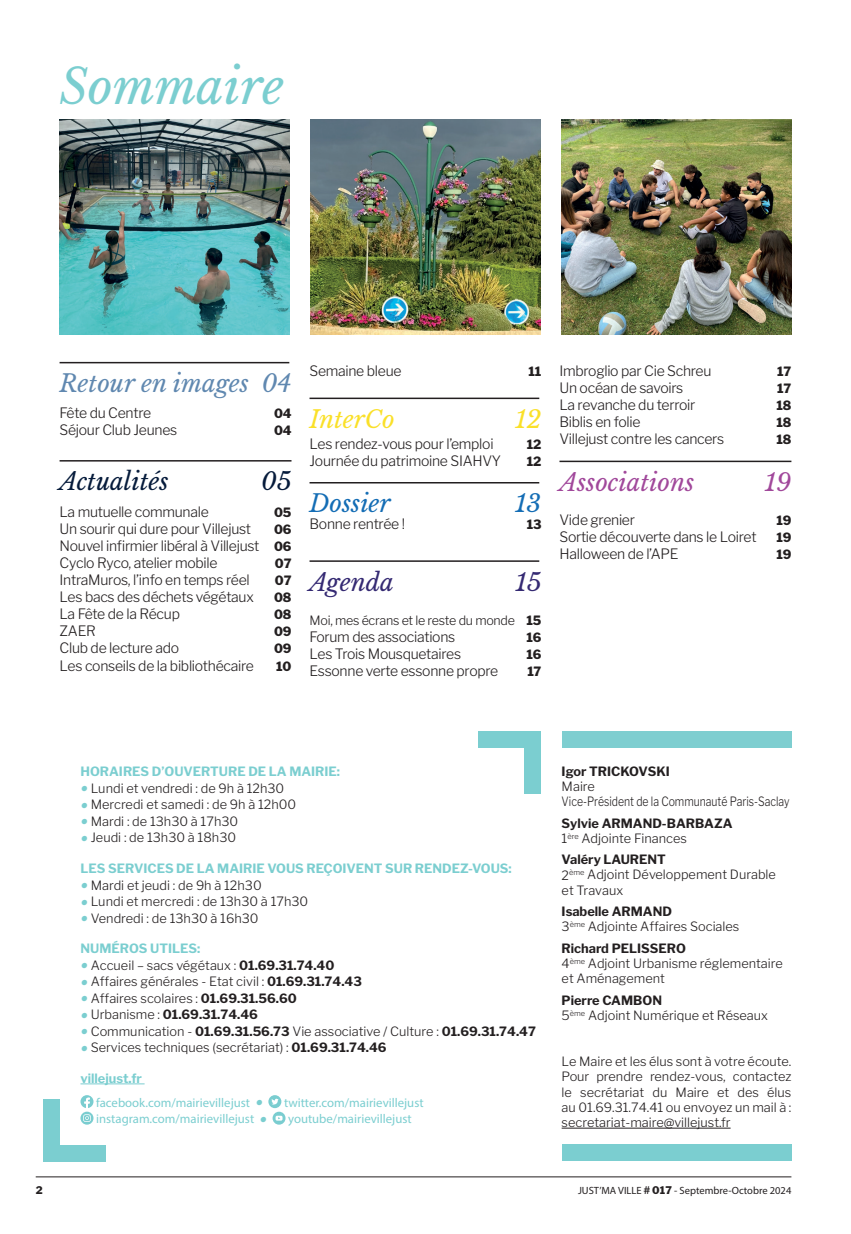
<style>
.page{position:relative;width:851px;height:1234px;background:#fff}
.page>*{position:absolute;margin:0;border:0;box-sizing:border-box;transform-origin:0 0}
.t1{font:italic 48px "Libre Baskerville";color:#7bced0}
.t2{font:italic 24px "Libre Baskerville";color:#6088b0}
.t3{font:italic 24px "Libre Baskerville";color:#a1489b}
.t4{font:italic 24px "Libre Baskerville";color:#061b3b}
.t5{font:italic 24px "Libre Baskerville";color:#fae029}
.t6{font:italic 24px "Libre Baskerville";color:#146db5}
.t7{font:italic 24px "Libre Baskerville";color:#352a73}
.t8{font:300 14.25px/17.1px "Libre Franklin";letter-spacing:-.02em;color:#231f20}
.t9{font:300 12.75px/15.3px "Libre Franklin";color:#231f20}
.t10{font:12.75px "Myriad Pro";color:#7bced0}
.t11{font:700 12.75px "Libre Franklin";color:#7bced0}
.t12{font:700 12.75px/15.3px "Libre Franklin";color:#231f20}
.t13{font:800 12.75px "Libre Franklin";letter-spacing:-.02em;color:#231f20}
.t14{font:300 12.75px "Libre Franklin";letter-spacing:-.02em;color:#231f20}
.t15{font:10.5px "Myriad Pro";color:#231f20}
.t16{font:800 10.5px "Libre Franklin";color:#231f20}
.s1{font-weight:800;font-size:12.75px}
.s2{font-weight:800}
.s3{font-weight:600;font-style:italic;font-size:22.5px;color:#7bced0}
.s4{font-weight:700}
.s5{font-weight:300}
.s6{font-family:"Libre Franklin";font-weight:600;font-style:italic;font-size:22.5px}
.s7{font-family:"Libre Franklin";font-weight:800}
</style>
<div class="page">
<hr style="left:36px;top:1176px;width:755px;height:1px;background:#231f20">
<hr style="left:561px;top:1127px;width:169px;height:1px;background:#231f20">
<hr style="left:80px;top:1083px;width:65px;height:1px;background:#7bced0">
<svg style="left:80px;top:1095px;width:13px;height:12px"></svg>
<svg style="left:268px;top:1094px;width:13px;height:13px"></svg>
<svg style="left:271px;top:1098px;width:7px;height:6px"></svg>
<svg style="left:80px;top:1111px;width:13px;height:13px"></svg>
<svg style="left:83px;top:1114px;width:8px;height:7px"></svg>
<svg style="left:272px;top:1111px;width:13px;height:13px"></svg>
<svg style="left:275px;top:1115px;width:7px;height:5px"></svg>
<div style="left:478px;top:730px;width:62px;height:17px;background:#7bced0"></div>
<div style="left:524px;top:730px;width:16px;height:63px;background:#7bced0"></div>
<div style="left:44px;top:1144px;width:62px;height:17px;background:#7bced0"></div>
<div style="left:44px;top:1099px;width:16px;height:62px;background:#7bced0"></div>
<div style="left:561px;top:1143px;width:230px;height:16px;background:#7bced0"></div>
<div style="left:561px;top:731px;width:230px;height:16px;background:#7eced0"></div>
<img style="left:310px;top:119px;width:230px;height:215px">
<img style="left:561px;top:119px;width:230px;height:215px">
<img style="left:60px;top:119px;width:229px;height:215px">
<hr style="left:60px;top:362px;width:229px;height:1px;background:#231f20">
<hr style="left:60px;top:460px;width:231px;height:1px;background:#231f20">
<hr style="left:309px;top:397px;width:230px;height:2px;background:#231f20">
<hr style="left:309px;top:482px;width:230px;height:1px;background:#231f20">
<hr style="left:309px;top:560px;width:230px;height:1px;background:#231f20">
<hr style="left:559px;top:460px;width:232px;height:2px;background:#231f20">
<h1 class="t1" style="left:60px;top:57px;width:226px">Sommaire</h1>
<h2 class="t2" style="left:60px;top:369px;width:233px">Retour en images 04</h2>
<p class="t8" style="left:60px;top:404px;width:93px">Fête du Centre</p>
<p class="t13" style="left:274px;top:406px;width:19px">04</p>
<p class="t8" style="left:60px;top:421px;width:119px">Séjour Club Jeunes</p>
<p class="t13" style="left:274px;top:423px;width:19px">04</p>
<h2 class="t4" style="left:60px;top:467px;width:110px">Actualités</h2>
<h2 class="t4" style="left:261px;top:467px;width:32px">05</h2>
<p class="t8" style="left:60px;top:502px;width:151px">La mutuelle communale</p>
<p class="t13" style="left:274px;top:504px;width:19px">05</p>
<p class="t8" style="left:60px;top:520px;width:193px">Un sourir qui dure pour Villejust</p>
<p class="t13" style="left:274px;top:521px;width:19px">06</p>
<p class="t8" style="left:60px;top:537px;width:233px">Nouvel infirmier libéral à Villejust <span class="s1">06<br></span>Cyclo Ryco, atelier mobile</p>
<p class="t13" style="left:275px;top:555px;width:18px">07</p>
<p class="t8" style="left:60px;top:571px;width:192px">IntraMuros, l’info en temps réel</p>
<p class="t13" style="left:275px;top:572px;width:18px">07</p>
<p class="t8" style="left:60px;top:588px;width:196px">Les bacs des déchets végétaux</p>
<p class="t13" style="left:274px;top:589px;width:19px">08</p>
<p class="t8" style="left:60px;top:605px;width:122px">La Fête de la Récup</p>
<p class="t13" style="left:274px;top:606px;width:19px">08</p>
<p class="t8" style="left:60px;top:622px;width:38px">ZAER</p>
<p class="t13" style="left:274px;top:624px;width:19px">09</p>
<p class="t8" style="left:60px;top:639px;width:121px">Club de lecture ado</p>
<p class="t13" style="left:274px;top:641px;width:19px">09</p>
<p class="t8" style="left:60px;top:656px;width:196px">Les conseils de la bibliothécaire</p>
<p class="t13" style="left:276px;top:658px;width:17px">10</p>
<p class="t8" style="left:309px;top:362px;width:93px">Semaine bleue</p>
<p class="t13" style="left:528px;top:363px;width:14px">11</p>
<h2 class="t5" style="left:309px;top:404px;width:87px">InterCo</h2>
<h2 class="t5" style="left:515px;top:404px;width:28px">12</h2>
<p class="t8" style="left:309px;top:435px;width:185px">Les rendez-vous pour l’emploi</p>
<p class="t13" style="left:527px;top:437px;width:16px">12</p>
<p class="t8" style="left:309px;top:452px;width:193px">Journée du patrimoine SIAHVY</p>
<p class="t13" style="left:527px;top:454px;width:16px">12</p>
<h2 class="t6" style="left:309px;top:489px;width:83px">Dossier</h2>
<h2 class="t6" style="left:515px;top:489px;width:28px">13</h2>
<p class="t8" style="left:309px;top:515px;width:97px">Bonne rentrée !</p>
<p class="t13" style="left:526px;top:517px;width:16px">13</p>
<h2 class="t7" style="left:309px;top:567px;width:86px">Agenda</h2>
<h2 class="t7" style="left:515px;top:567px;width:28px">15</h2>
<p class="t14" style="left:309px;top:612px;width:233px">Moi, mes écrans et le reste du monde <span class="s2">15</span></p>
<p class="t8" style="left:309px;top:628px;width:147px">Forum des associations</p>
<p class="t13" style="left:526px;top:629px;width:16px">16</p>
<p class="t8" style="left:309px;top:645px;width:153px">Les Trois Mousquetaires</p>
<p class="t13" style="left:526px;top:646px;width:16px">16</p>
<p class="t8" style="left:309px;top:662px;width:190px">Essonne verte essonne propre</p>
<p class="t13" style="left:527px;top:663px;width:16px">17</p>
<p class="t8" style="left:559px;top:362px;width:153px">Imbroglio par Cie Schreu</p>
<p class="t13" style="left:777px;top:363px;width:16px">17</p>
<p class="t8" style="left:559px;top:379px;width:125px">Un océan de savoirs</p>
<p class="t13" style="left:777px;top:380px;width:16px">17</p>
<p class="t8" style="left:559px;top:396px;width:137px">La revanche du terroir</p>
<p class="t13" style="left:776px;top:397px;width:16px">18</p>
<p class="t8" style="left:559px;top:413px;width:83px">Biblis en folie</p>
<p class="t13" style="left:776px;top:414px;width:16px">18</p>
<p class="t8" style="left:559px;top:430px;width:166px">Villejust contre les cancers</p>
<p class="t13" style="left:776px;top:432px;width:16px">18</p>
<h2 class="t3" style="left:559px;top:467px;width:136px">Associations</h2>
<h2 class="t3" style="left:764px;top:467px;width:28px">19</h2>
<p class="t8" style="left:559px;top:511px;width:77px">Vide grenier</p>
<p class="t13" style="left:776px;top:513px;width:16px">19</p>
<p class="t8" style="left:559px;top:528px;width:198px">Sortie découverte dans le Loiret</p>
<p class="t13" style="left:776px;top:530px;width:16px">19</p>
<p class="t8" style="left:559px;top:545px;width:120px">Halloween de l’APE</p>
<p class="t13" style="left:776px;top:547px;width:16px">19</p>
<p class="t11" style="left:80px;top:764px;width:261px">HORAIRES D’OUVERTURE DE LA MAIRIE:</p>
<p class="t9" style="left:80px;top:780px;width:205px"><span class="s3">•</span> Lundi et vendredi : de 9h à 12h30</p>
<p class="t9" style="left:80px;top:797px;width:217px"><span class="s3">•</span> Mercredi et samedi : de 9h à 12h00</p>
<p class="t9" style="left:80px;top:813px;width:159px"><span class="s3">•</span> Mardi : de 13h30 à 17h30</p>
<p class="t9" style="left:80px;top:830px;width:157px"><span class="s3">•</span> Jeudi : de 13h30 à 18h30</p>
<p class="t11" style="left:80px;top:860px;width:433px">LES SERVICES DE LA MAIRIE VOUS REÇOIVENT SUR RENDEZ-VOUS:</p>
<p class="t9" style="left:80px;top:877px;width:183px"><span class="s3">•</span> Mardi et jeudi : de 9h à 12h30</p>
<p class="t9" style="left:80px;top:893px;width:229px"><span class="s3">•</span> Lundi et mercredi : de 13h30 à 17h30</p>
<p class="t9" style="left:80px;top:910px;width:180px"><span class="s3">•</span> Vendredi : de 13h30 à 16h30</p>
<p class="t11" style="left:80px;top:940px;width:121px">NUMÉROS UTILES:</p>
<p class="t9" style="left:80px;top:957px;width:255px"><span class="s3">•</span> Accueil – sacs végétaux : <span class="s4">01.69.31.74.40</span></p>
<p class="t9" style="left:80px;top:973px;width:283px"><span class="s3">•</span> Affaires générales - Etat civil : <span class="s4">01.69.31.74.43</span></p>
<p class="t9" style="left:80px;top:990px;width:218px"><span class="s3">•</span> Affaires scolaires : <span class="s4">01.69.31.56.60</span></p>
<p class="t12" style="left:80px;top:1006px;width:179px"><span class="s3">•</span> <span class="s5">Urbanisme :</span> 01.69.31.74.46</p>
<p class="t9" style="left:80px;top:1023px;width:457px"><span class="s3">•</span> Communication - <span class="s4">01.69.31.56.73</span> Vie associative / Culture : <span class="s4">01.69.31.74.47</span></p>
<p class="t9" style="left:80px;top:1039px;width:307px"><span class="s3">•</span> Services techniques (secrétariat) : <span class="s4">01.69.31.74.46</span></p>
<p class="t11" style="left:80px;top:1070px;width:63px">villejust.fr</p>
<p class="t10" style="left:96px;top:1094px;width:168px">facebook.com/mairievillejust <span class="s6">•</span></p>
<p class="t10" style="left:284px;top:1094px;width:141px">twitter.com/mairievillejust</p>
<p class="t10" style="left:96px;top:1110px;width:172px">instagram.com/mairievillejust <span class="s6">•</span></p>
<p class="t10" style="left:288px;top:1110px;width:125px">youtube/mairievillejust</p>
<p class="t12" style="left:561px;top:763px;width:110px">Igor TRICKOVSKI</p>
<p class="t9" style="left:561px;top:778px;width:229px">Maire<br>Vice-Président de la Communauté Paris-Saclay</p>
<p class="t12" style="left:561px;top:815px;width:172px">Sylvie ARMAND-BARBAZA<br><span class="s5">1</span><sup>ère</sup> <span class="s5">Adjointe Finances</span></p>
<p class="t9" style="left:561px;top:851px;width:216px"><span class="s4">Valéry LAURENT<br></span>2<sup>ème</sup> Adjoint Développement Durable et Travaux</p>
<p class="t9" style="left:561px;top:903px;width:179px"><span class="s4">Isabelle ARMAND<br></span>3<sup>ème</sup> Adjointe Affaires Sociales</p>
<p class="t9" style="left:561px;top:940px;width:223px"><span class="s4">Richard PELISSERO<br></span>4<sup>ème</sup> Adjoint Urbanisme réglementaire et Aménagement</p>
<p class="t9" style="left:561px;top:992px;width:208px"><span class="s4">Pierre CAMBON<br></span>5<sup>ème</sup> Adjoint Numérique et Réseaux</p>
<p class="t9" style="left:561px;top:1053px;width:231px;text-align:justify">Le Maire et les élus sont à votre écoute.<br>Pour prendre rendez-vous, contactez le secrétariat du Maire et des élus au 01.69.31.74.41 ou envoyez un mail à : secretariat-maire@villejust.fr</p>
<p class="t16" style="left:36px;top:1183px;width:8px">2</p>
<p class="t15" style="left:578px;top:1184px;width:215px">JUST’MA VILLE <span class="s7"># 017</span> - Septembre-Octobre 2024</p>
</div>
